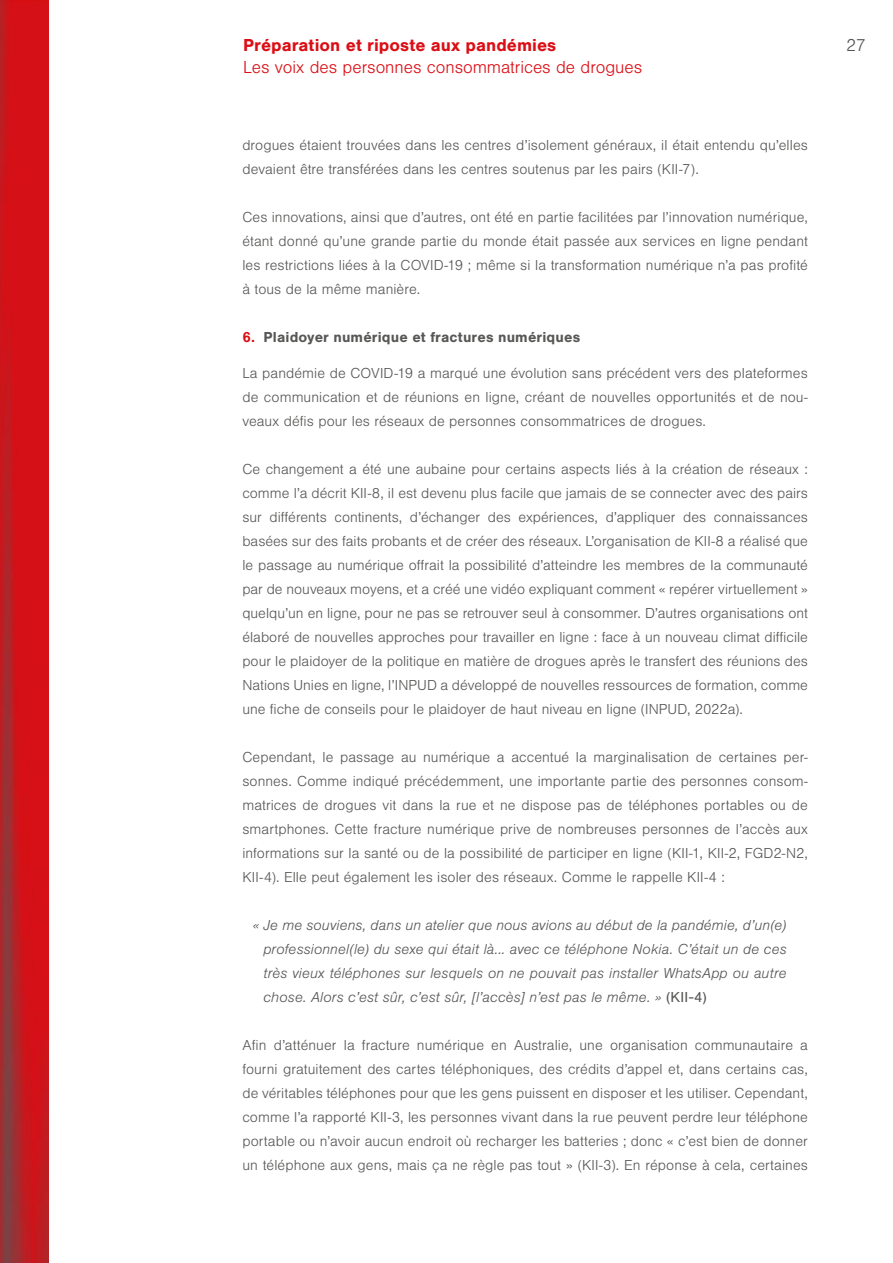
<style>
.page{position:relative;width:893px;height:1263px;background:#fff}
.page>*{position:absolute;margin:0;border:0;box-sizing:border-box;transform-origin:0 0}
.t1{font:300 18px "Nimbus San";letter-spacing:-.005em;color:#db0e15}
.t2{font:700 18px "Nimbus San";color:#db0e15}
.t3{font:300 18px "Nimbus San";color:#575756}
.t4{font:300 15px/24px "Nimbus San";letter-spacing:.005em;color:#575756;text-align:justify}
.t5{font:italic 300 15px/24px "Nimbus San";letter-spacing:.01em;color:#575756;text-align:justify}
.t6{font:700 15px "Nimbus San";letter-spacing:.01em;color:#575756}
.s1{color:#db0e15}
.s2{font-weight:400;font-style:normal}
</style>
<div class="page">
<img style="left:0;top:0;width:49px;height:1263px">
<p class="t2" style="left:243px;top:35px;width:315px">Préparation et riposte aux pandémies</p>
<p class="t1" style="left:243px;top:58px;width:400px">Les voix des personnes consommatrices de drogues</p>
<p class="t4" style="left:242px;top:134px;width:567px">drogues étaient trouvées dans les centres d’isolement généraux, il était entendu qu’elles devaient être transférées dans les centres soutenus par les pairs (KII-7).</p>
<p class="t4" style="left:242px;top:206px;width:567px">Ces innovations, ainsi que d’autres, ont été en partie facilitées par l’innovation numérique, étant donné qu’une grande partie du monde était passée aux services en ligne pendant les restrictions liées à la COVID-19 ; même si la transformation numérique n’a pas profité à tous de la même manière.</p>
<p class="t6" style="left:242px;top:329px;width:339px"><span class="s1">6.</span> Plaidoyer numérique et fractures numériques</p>
<p class="t4" style="left:242px;top:362px;width:567px">La pandémie de COVID-19 a marqué une évolution sans précédent vers des plateformes de communication et de réunions en ligne, créant de nouvelles opportunités et de nou&shy;veaux défis pour les réseaux de personnes consommatrices de drogues.</p>
<p class="t4" style="left:242px;top:458px;width:567px">Ce changement a été une aubaine pour certains aspects liés à la création de réseaux : comme l’a décrit KII-8, il est devenu plus facile que jamais de se connecter avec des pairs sur différents continents, d’échanger des expériences, d’appliquer des connaissances basées sur des faits probants et de créer des réseaux. L’organisation de KII-8 a réalisé que le passage au numérique offrait la possibilité d’atteindre les membres de la communauté par de nouveaux moyens, et a créé une vidéo expliquant comment « repérer virtuellement » quelqu’un en ligne, pour ne pas se retrouver seul à consommer. D’autres organisations ont élaboré de nouvelles approches pour travailler en ligne : face à un nouveau climat difficile pour le plaidoyer de la politique en matière de drogues après le transfert des réunions des Nations Unies en ligne, l’INPUD a développé de nouvelles ressources de formation, comme une fiche de conseils pour le plaidoyer de haut niveau en ligne (INPUD, 2022a).</p>
<p class="t4" style="left:242px;top:746px;width:567px">Cependant, le passage au numérique a accentué la marginalisation de certaines per&shy;sonnes. Comme indiqué précédemment, une importante partie des personnes consom&shy;matrices de drogues vit dans la rue et ne dispose pas de téléphones portables ou de smartphones. Cette fracture numérique prive de nombreuses personnes de l’accès aux informations sur la santé ou de la possibilité de participer en ligne (KII-1, KII-2, FGD2-N2, KII-4). Elle peut également les isoler des réseaux. Comme le rappelle KII-4 :</p>
<p class="t5" style="left:263px;top:914px;width:525px;text-indent:-10px">« Je me souviens, dans un atelier que nous avions au début de la pandémie, d’un(e) professionnel(le) du sexe qui était là... avec ce téléphone Nokia. C’était un de ces très vieux téléphones sur lesquels on ne pouvait pas installer WhatsApp ou autre chose. Alors c’est sûr, c’est sûr, [l’accès] n’est pas le même. » <span class="s2">(KII-4)</span></p>
<p class="t4" style="left:242px;top:1034px;width:567px">Afin d’atténuer la fracture numérique en Australie, une organisation communautaire a fourni gratuitement des cartes téléphoniques, des crédits d’appel et, dans certains cas, de véritables téléphones pour que les gens puissent en disposer et les utiliser. Cependant, comme l’a rapporté KII-3, les personnes vivant dans la rue peuvent perdre leur téléphone portable ou n’avoir aucun endroit où recharger les batteries ; donc « c’est bien de donner un téléphone aux gens, mais ça ne règle pas tout » (KII-3). En réponse à cela, certaines</p>
<p class="t3" style="left:846px;top:35px;width:21px">27</p>
</div>
